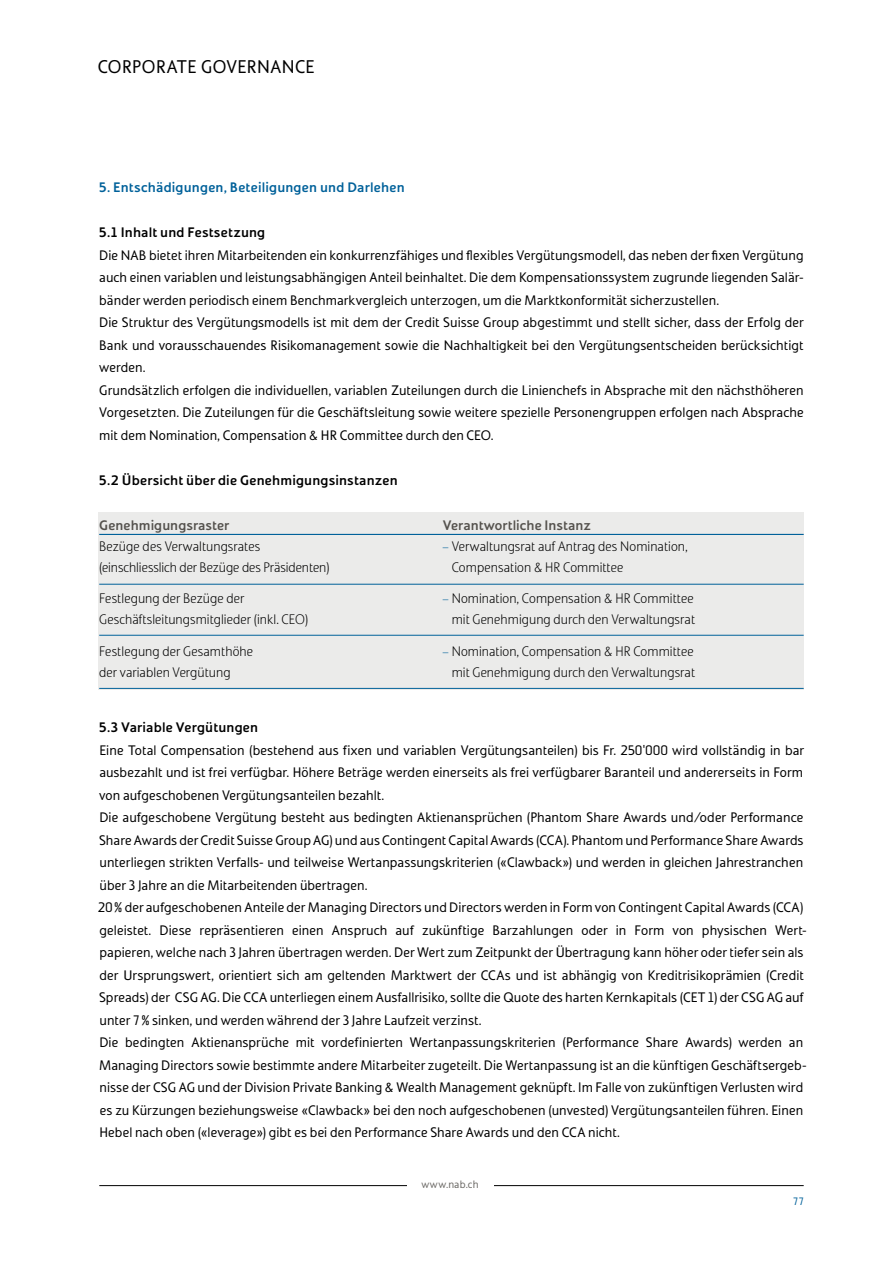
<style>
.page{position:relative;width:893px;height:1263px;background:#fff}
.page>*{position:absolute;margin:0;border:0;box-sizing:border-box;transform-origin:0 0}
.t1{font:18px "Solo Sans";letter-spacing:.025em;color:#000}
.t2{font:13.5px/22.5px "Solo Sans";letter-spacing:.005em;color:#000}
.t3{font:300 13.5px "Solo Sans";letter-spacing:.005em;color:#000}
.t4{font:700 13.5px "Solo Sans";letter-spacing:.01em;color:#000}
.t5{font:700 13.5px "Solo Sans";letter-spacing:.01em;color:#00619a}
.t6{font:700 13.5px "Solo Sans";color:#55524e}
.t7{font:10.5px "Solo Sans";letter-spacing:.01em;color:#6a6864}
.t8{font:10.5px "Solo Sans";color:#00619a}
.s1{font-size:11.25px;color:#00619a}
</style>
<div class="page">
<hr style="left:99px;top:1185px;width:705px;height:1px;background:#000">
<div style="left:407px;top:1180px;width:86px;height:41px;background:#fff"></div>
<div style="left:98px;top:512px;width:706px;height:178px;background:#e9e9e8"></div>
<hr style="left:99px;top:534px;width:705px;height:1px;background:#00619a">
<hr style="left:99px;top:584px;width:705px;height:1px;background:#00619a">
<hr style="left:99px;top:635px;width:705px;height:1px;background:#00619a">
<hr style="left:99px;top:688px;width:705px;height:1px;background:#00619a">
<h1 class="t1" style="left:98px;top:57px;width:218px">CORPORATE GOVERNANCE</h1>
<p class="t5" style="left:99px;top:179px;width:307px">5. Entschädigungen, Beteiligungen und Darlehen</p>
<p class="t4" style="left:99px;top:224px;width:168px">5.1 Inhalt und Festsetzung</p>
<p class="t2" style="left:99px;top:244px;width:706px">Die NAB bietet ihren Mitarbeitenden ein konkurrenzfähiges und flexibles Vergütungsmodell, das neben der fixen Vergütung auch einen variablen und leistungsabhängigen Anteil beinhaltet. Die dem Kompensationssystem zugrunde liegenden Salär&shy;bänder werden periodisch einem Benchmarkvergleich unterzogen, um die Marktkonformität sicherzustellen.<br>Die Struktur des Vergütungsmodells ist mit dem der Credit Suisse Group abgestimmt und stellt sicher, dass der Erfolg der Bank und vorausschauendes Risikomanagement sowie die Nachhaltigkeit bei den Vergütungsentscheiden berücksichtigt werden.<br>Grundsätzlich erfolgen die individuellen, variablen Zuteilungen durch die Linienchefs in Absprache mit den nächsthöheren Vorgesetzten. Die Zuteilungen für die Geschäftsleitung sowie weitere spezielle Personengruppen erfolgen nach Absprache mit dem Nomination, Compensation &amp; HR Committee durch den CEO.</p>
<p class="t4" style="left:99px;top:472px;width:300px">5.2 Übersicht über die Genehmigungsinstanzen</p>
<p class="t6" style="left:99px;top:517px;width:132px">Genehmigungsraster</p>
<p class="t6" style="left:443px;top:517px;width:150px">Verantwortliche Instanz</p>
<p class="t3" style="left:99px;top:538px;width:163px">Bezüge des Verwaltungsrates</p>
<p class="t3" style="left:443px;top:538px;width:246px"><span class="s1">–</span> Verwaltungsrat auf Antrag des Nomination,</p>
<p class="t3" style="left:99px;top:559px;width:232px">(einschliesslich der Bezüge des Präsidenten)</p>
<p class="t3" style="left:452px;top:559px;width:173px">Compensation &amp; HR Committee</p>
<p class="t3" style="left:99px;top:591px;width:147px">Festlegung der Bezüge der</p>
<p class="t3" style="left:443px;top:591px;width:252px"><span class="s1">–</span> Nomination, Compensation &amp; HR Committee</p>
<p class="t3" style="left:99px;top:612px;width:210px">Geschäftsleitungsmitglieder (inkl. CEO)</p>
<p class="t3" style="left:452px;top:612px;width:245px">mit Genehmigung durch den Verwaltungsrat</p>
<p class="t3" style="left:99px;top:643px;width:155px">Festlegung der Gesamthöhe</p>
<p class="t3" style="left:443px;top:643px;width:252px"><span class="s1">–</span> Nomination, Compensation &amp; HR Committee</p>
<p class="t3" style="left:99px;top:664px;width:133px">der variablen Vergütung</p>
<p class="t3" style="left:452px;top:664px;width:245px">mit Genehmigung durch den Verwaltungsrat</p>
<p class="t4" style="left:99px;top:719px;width:161px">5.3 Variable Vergütungen</p>
<p class="t2" style="left:98px;top:739px;width:710px">Eine Total Compensation (bestehend aus fixen und variablen Vergütungsanteilen) bis Fr. 250'000 wird vollständig in bar ausbezahlt und ist frei verfügbar. Höhere Beträge werden einerseits als frei verfügbarer Baranteil und andererseits in Form von aufgeschobenen Vergütungsanteilen bezahlt.<br>Die aufgeschobene Vergütung besteht aus bedingten Aktienansprüchen (Phantom Share Awards und/oder Performance Share Awards der Credit Suisse Group AG) und aus Contingent Capital Awards (CCA). Phantom und Performance Share Awards unterliegen strikten Verfalls- und teilweise Wertanpassungskriterien («Clawback») und werden in gleichen Jahrestranchen über 3 Jahre an die Mitarbeitenden übertragen.<br>20% der aufgeschobenen Anteile der Managing Directors und Directors werden in Form von Contingent Capital Awards (CCA) geleistet. Diese repräsentieren einen Anspruch auf zukünftige Barzahlungen oder in Form von physischen Wert&shy;papieren, welche nach 3 Jahren übertragen werden. Der Wert zum Zeitpunkt der Übertragung kann höher oder tiefer sein als der Ursprungswert, orientiert sich am geltenden Marktwert der CCAs und ist abhängig von Kreditrisikoprämien (Credit Spreads) der CSG AG. Die CCA unterliegen einem Ausfallrisiko, sollte die Quote des harten Kernkapitals (CET 1) der CSG AG auf unter 7% sinken, und werden während der 3 Jahre Laufzeit verzinst.<br>Die bedingten Aktienansprüche mit vordefinierten Wertanpassungskriterien (Performance Share Awards) werden an Managing Directors sowie bestimmte andere Mitarbeiter zugeteilt. Die Wertanpassung ist an die künftigen Geschäftsergeb&shy;nisse der CSG AG und der Division Private Banking &amp; Wealth Management geknüpft. Im Falle von zukünftigen Verlusten wird es zu Kürzungen beziehungsweise «Clawback» bei den noch aufgeschobenen (unvested) Vergütungsanteilen führen. Einen Hebel nach oben («leverage») gibt es bei den Performance Share Awards und den CCA nicht.</p>
<p class="t7" style="left:421px;top:1179px;width:59px">www.nab.ch</p>
<p class="t8" style="left:793px;top:1195px;width:12px">77</p>
</div>
